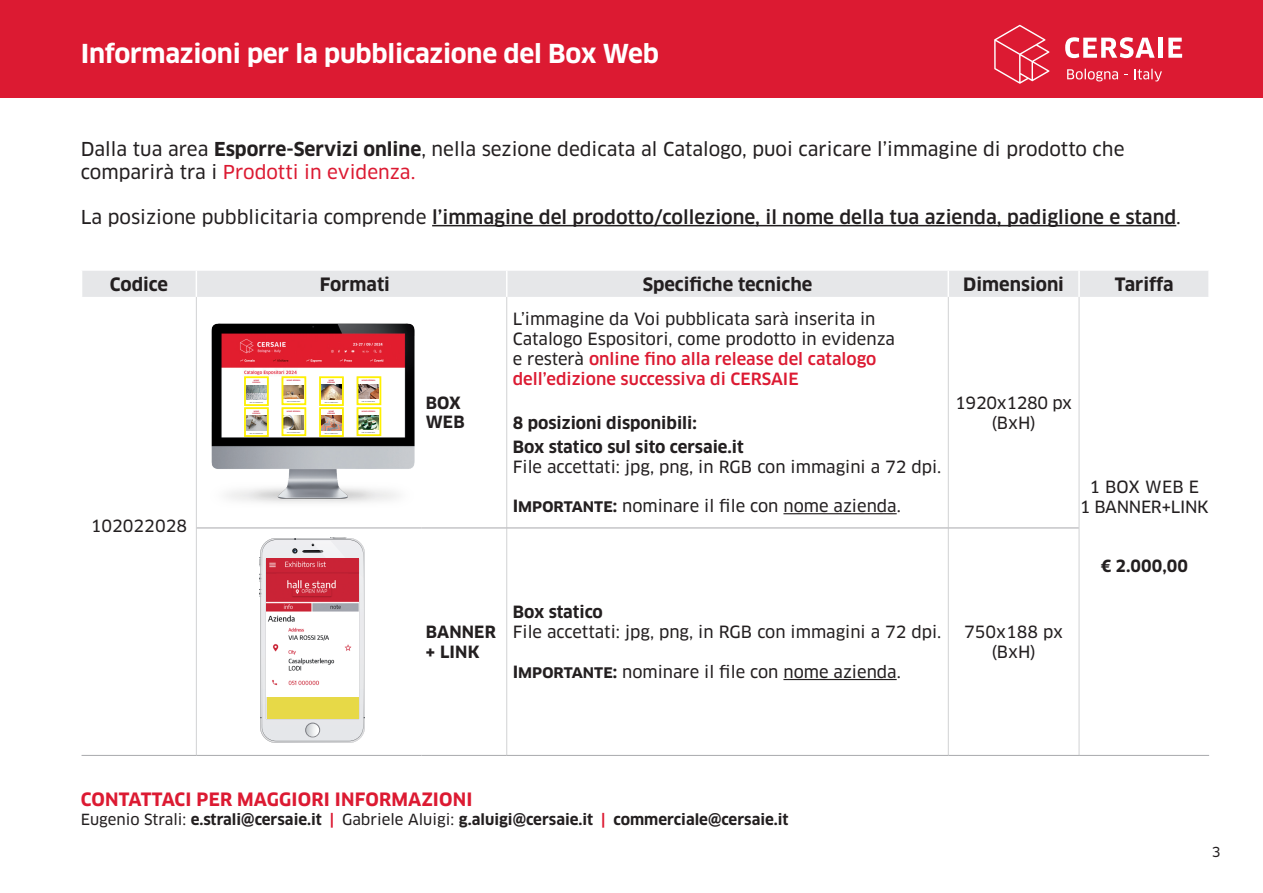
<style>
.page{position:relative;width:1263px;height:893px;background:#fff}
.page>*{position:absolute;margin:0;border:0;box-sizing:border-box;transform-origin:0 0}
.t1{font:700 25.5px "Clan OT";letter-spacing:-.01em;color:#fff}
.t2{font:18.75px/22.5px "Clan OT News";color:#231f20}
.t3{font:500 18.75px "Clan OT";color:#231f20}
.t4{font:700 18px "Clan OT";color:#231f20}
.t5{font:700 18px "Clan OT";letter-spacing:.01em;color:#dc1a32}
.t6{font:16.5px/19.8px "Clan OT News";color:#231f20}
.t7{font:700 16.5px/19.8px "Clan OT";color:#231f20}
.t8{font:500 16.5px/19.8px "Clan OT";color:#dc1a32}
.t9{font:16.5px/19.8px "Clan OT News";letter-spacing:-.02em;color:#231f20;text-align:center}
.t10{font:700 15px "Clan OT";color:#231f20}
.t11{font:13.5px "Clan OT News";color:#231f20}
.t12{font:700 1.8px/2.1px "Encode Sans";color:#c7263c;text-align:center}
.s1{font-family:"Clan OT";font-weight:700}
.s2{color:#dc1a32}
.s3{font-family:"Clan OT News";font-weight:400}
.s4{font-family:"Clan OT News";font-weight:400;color:#231f20}
</style>
<div class="page">
<div style="left:0;top:0;width:1263px;height:98px;background:#dc1a32"></div>
<svg style="left:994px;top:25px;width:55px;height:59px"></svg>
<svg style="left:1065px;top:37px;width:90px;height:21px"></svg>
<div style="left:1158px;top:38px;width:5px;height:20px;background:#fff"></div>
<svg style="left:1168px;top:38px;width:14px;height:20px"></svg>
<svg style="left:1067px;top:69px;width:51px;height:12px"></svg>
<svg style="left:1134px;top:69px;width:28px;height:12px"></svg>
<hr style="left:432px;top:225px;width:744px;height:1px;background:#231f20">
<hr style="left:196px;top:297px;width:1px;height:231px;background:#d1d2d4">
<hr style="left:506px;top:297px;width:1px;height:231px;background:#d1d2d4">
<hr style="left:948px;top:297px;width:1px;height:231px;background:#d1d2d4">
<hr style="left:1079px;top:297px;width:1px;height:231px;background:#d1d2d4">
<hr style="left:196px;top:528px;width:1px;height:227px;background:#d1d2d4">
<hr style="left:506px;top:528px;width:1px;height:227px;background:#d1d2d4">
<hr style="left:948px;top:528px;width:1px;height:227px;background:#d1d2d4">
<hr style="left:1079px;top:528px;width:1px;height:227px;background:#d1d2d4">
<hr style="left:82px;top:755px;width:114px;height:1px;background:#a8a9ad">
<hr style="left:1079px;top:755px;width:130px;height:1px;background:#a8a9ad">
<hr style="left:197px;top:528px;width:224px;height:1px;background:#a8a9ad">
<hr style="left:421px;top:528px;width:86px;height:1px;background:#a8a9ad">
<hr style="left:507px;top:528px;width:441px;height:1px;background:#a8a9ad">
<hr style="left:948px;top:528px;width:131px;height:1px;background:#a8a9ad">
<hr style="left:196px;top:755px;width:225px;height:1px;background:#a8a9ad">
<hr style="left:421px;top:755px;width:86px;height:1px;background:#a8a9ad">
<hr style="left:507px;top:755px;width:441px;height:1px;background:#a8a9ad">
<hr style="left:948px;top:755px;width:131px;height:1px;background:#a8a9ad">
<div style="left:82px;top:271px;width:1126px;height:26px;background:#e6e7e9"></div>
<hr style="left:947px;top:271px;width:2px;height:26px;background:#fff">
<hr style="left:1078px;top:271px;width:2px;height:26px;background:#fff">
<img style="left:211px;top:323px;width:203px;height:180px">
<hr style="left:783px;top:513px;width:114px;height:1px;background:#231f20">
<svg style="left:259px;top:537px;width:106px;height:206px;background:#e1dede"></svg>
<img style="left:267px;top:559px;width:91px;height:138px">
<div style="left:267px;top:697px;width:91px;height:21px;background:#e7d947"></div>
<hr style="left:783px;top:679px;width:114px;height:1px;background:#231f20">
<div style="left:245px;top:377px;width:23px;height:28px;background:#fff"></div>
<img style="left:247px;top:385px;width:19px;height:14px">
<div style="left:244px;top:376px;width:25px;height:30px;border:2px solid #fff101"></div>
<svg style="left:247px;top:410px;width:19px;height:24px"></svg>
<img style="left:247px;top:416px;width:19px;height:14px">
<div style="left:244px;top:407px;width:25px;height:30px;border:2px solid #fff101"></div>
<div style="left:282px;top:377px;width:23px;height:27px;background:#fff"></div>
<img style="left:285px;top:385px;width:18px;height:14px">
<div style="left:282px;top:376px;width:24px;height:29px;border:2px solid #fff101"></div>
<svg style="left:285px;top:410px;width:18px;height:23px"></svg>
<img style="left:285px;top:416px;width:18px;height:13px">
<div style="left:282px;top:407px;width:24px;height:29px;border:2px solid #fff101"></div>
<svg style="left:322px;top:379px;width:19px;height:24px"></svg>
<img style="left:322px;top:385px;width:19px;height:14px">
<div style="left:319px;top:376px;width:25px;height:30px;border:2px solid #fff101"></div>
<svg style="left:322px;top:410px;width:19px;height:24px"></svg>
<img style="left:322px;top:416px;width:19px;height:14px">
<div style="left:319px;top:407px;width:25px;height:30px;border:2px solid #fff101"></div>
<div style="left:357px;top:377px;width:23px;height:27px;background:#fff"></div>
<img style="left:360px;top:385px;width:18px;height:14px">
<div style="left:357px;top:376px;width:24px;height:29px;border:2px solid #fff101"></div>
<svg style="left:360px;top:410px;width:18px;height:23px"></svg>
<img style="left:360px;top:416px;width:18px;height:13px">
<div style="left:357px;top:407px;width:24px;height:29px;border:2px solid #fff101"></div>
<h1 class="t1" style="left:81px;top:39px;width:580px">Informazioni per la pubblicazione del Box Web</h1>
<p class="t2" style="left:81px;top:138px;width:1045px">Dalla tua area <span class="s1">Esporre-Servizi online</span>, nella sezione dedicata al Catalogo, puoi caricare l’immagine di prodotto che comparirà tra i <span class="s2">Prodotti in evidenza.</span></p>
<p class="t3" style="left:81px;top:206px;width:1102px"><span class="s3">La posizione pubblicitaria comprende</span> l’immagine del prodotto/collezione, il nome della tua azienda, padiglione e stand<span class="s3">.</span></p>
<p class="t4" style="left:110px;top:274px;width:60px">Codice</p>
<p class="t4" style="left:320px;top:274px;width:72px">Formati</p>
<p class="t4" style="left:643px;top:274px;width:171px">Specifiche tecniche</p>
<p class="t4" style="left:963px;top:274px;width:102px">Dimensioni</p>
<p class="t4" style="left:1115px;top:274px;width:60px">Tariffa</p>
<p class="t6" style="left:91px;top:517px;width:98px">102022028</p>
<p class="t12" style="left:253px;top:379px;width:9px">NOME<br>AZIENDA</p>
<p class="t12" style="left:253px;top:410px;width:9px">NOME<br>AZIENDA</p>
<p class="t12" style="left:287px;top:379px;width:15px">NOME AZIENDA</p>
<p class="t12" style="left:287px;top:410px;width:15px">NOME AZIENDA</p>
<p class="t12" style="left:327px;top:379px;width:9px">NOME<br>AZIENDA</p>
<p class="t12" style="left:327px;top:410px;width:9px">NOME<br>AZIENDA</p>
<p class="t12" style="left:362px;top:379px;width:15px">NOME AZIENDA</p>
<p class="t12" style="left:362px;top:410px;width:15px">NOME AZIENDA</p>
<p class="t7" style="left:426px;top:393px;width:41px">BOX<br>WEB</p>
<p class="t6" style="left:513px;top:309px;width:384px">L’immagine da Voi pubblicata sarà inserita in<br>Catalogo Espositori, come prodotto in evidenza</p>
<p class="t8" style="left:513px;top:349px;width:365px"><span class="s4">e resterà</span> online fino alla release del catalogo dell’edizione successiva di CERSAIE</p>
<p class="t7" style="left:513px;top:411px;width:232px;line-height:24px">8 posizioni disponibili:<br>Box statico sul sito cersaie.it</p>
<p class="t6" style="left:513px;top:457px;width:430px">File accettati: jpg, png, in RGB con immagini a 72 dpi.</p>
<p class="t6" style="left:513px;top:496px;width:390px"><span class="s1">Importante:</span> nominare il file con nome azienda.</p>
<p class="t9" style="left:955px;top:393px;width:118px">1920x1280 px (BxH)</p>
<p class="t9" style="left:1080px;top:477px;width:131px">1 BOX WEB E<br>1 BANNER+LINK</p>
<p class="t7" style="left:426px;top:622px;width:72px">BANNER + LINK</p>
<p class="t7" style="left:513px;top:603px;width:92px">Box statico</p>
<p class="t6" style="left:513px;top:622px;width:430px">File accettati: jpg, png, in RGB con immagini a 72 dpi.</p>
<p class="t6" style="left:513px;top:662px;width:390px"><span class="s1">Importante:</span> nominare il file con nome azienda.</p>
<p class="t6" style="left:964px;top:622px;width:101px;text-align:center">750x188 px (BxH)</p>
<p class="t7" style="left:1101px;top:556px;width:89px">€ 2.000,00</p>
<p class="t5" style="left:81px;top:789px;width:393px">CONTATTACI PER MAGGIORI INFORMAZIONI</p>
<p class="t10" style="left:81px;top:811px;width:709px"><span class="s3">Eugenio Strali:</span> e.strali@cersaie.it <span class="s2">|</span> <span class="s3">Gabriele Aluigi:</span> g.aluigi@cersaie.it <span class="s2">|</span> commerciale@cersaie.it</p>
<p class="t11" style="left:1212px;top:844px;width:10px">3</p>
</div>
